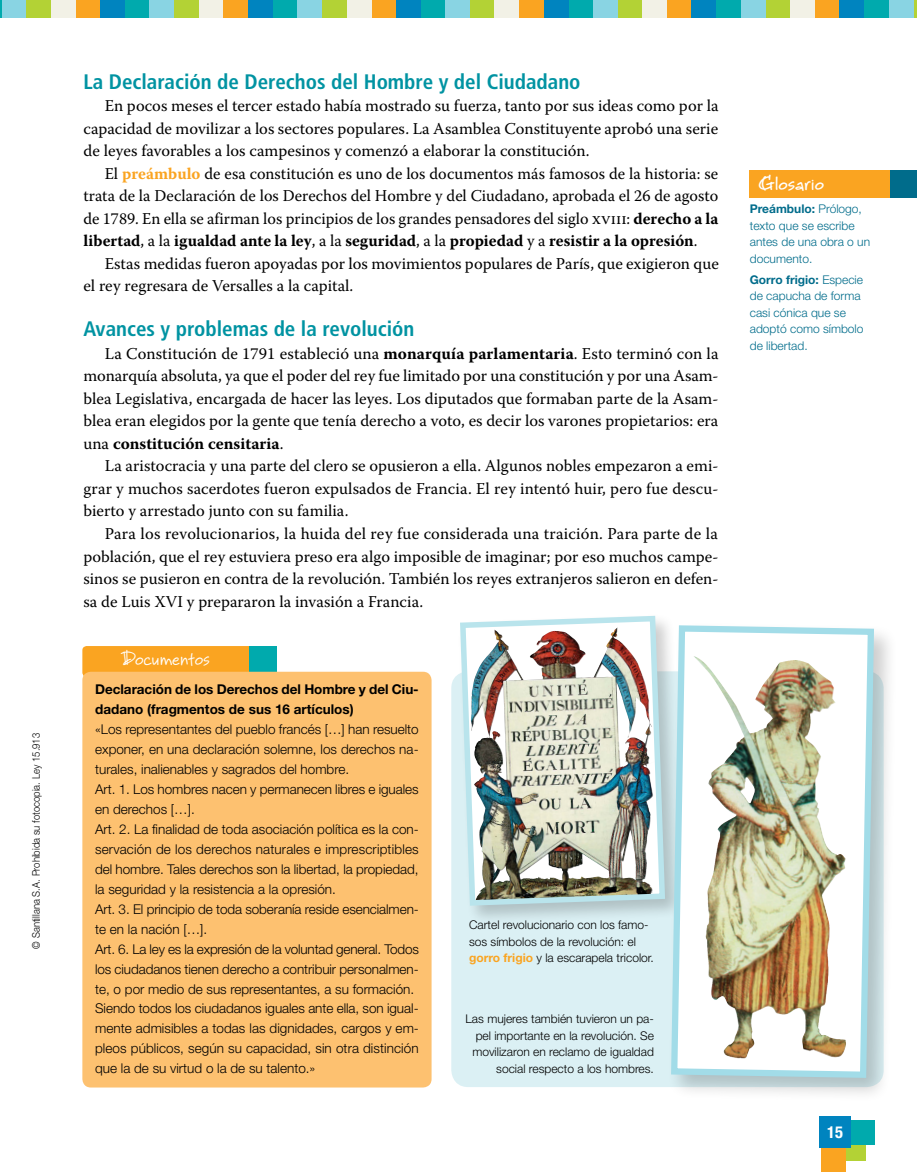
<style>
.page{position:relative;width:917px;height:1172px;background:#fff}
.page>*{position:absolute;margin:0;border:0;box-sizing:border-box;transform-origin:0 0}
._07__SUBTITULO{font:700 condensed 21px "Frutiger LT Std";color:#0093a2}
.txt{font:700 19.8px "Bruno JB Std";color:#fff}
.t1{font:19.5px "Bruno JB Std";color:#fff}
._05__TEXTO_CENTRAL{font:16.5px/22.5px "Warnock Pro";color:#000;text-align:justify}
.t2{font:700 condensed 16.5px "Helvetica Neue LT Std";color:#fff}
._15__TEXTO_CUADROS{font:300 13.5px/20px "Helvetica Neue LT Std";color:#000;text-align:justify}
._16__TITULO_CUADROS{font:700 13.5px/20px "Helvetica Neue LT Std";letter-spacing:-.005em;color:#000}
._06__EPIGRAFES{font:300 12px/16.5px "Helvetica Neue LT Std";color:#000}
._3__GLOSARIO_AZUL{font:300 12px/16.5px "Helvetica Neue LT Std";color:#006c8b}
.t3{font:300 10.5px "Helvetica Neue LT Std";color:#000;scale:.9 1}
.s1{font-weight:700;color:#faa421}
.s2{font-weight:700}
</style>
<div class="page">
<div style="left:174px;top:0;width:25px;height:18px;background:#b3d235"></div>
<div style="left:199px;top:0;width:24px;height:18px;background:#f2f1e6"></div>
<div style="left:125px;top:0;width:24px;height:18px;background:#00aaad"></div>
<div style="left:76px;top:0;width:24px;height:18px;background:#faa421"></div>
<div style="left:149px;top:0;width:25px;height:18px;background:#89d4e3"></div>
<div style="left:100px;top:0;width:25px;height:18px;background:#0084bf"></div>
<div style="left:470px;top:0;width:24px;height:18px;background:#b3d235"></div>
<div style="left:494px;top:0;width:25px;height:18px;background:#f2f1e6"></div>
<div style="left:420px;top:0;width:25px;height:18px;background:#00aaad"></div>
<div style="left:371px;top:0;width:25px;height:18px;background:#faa421"></div>
<div style="left:445px;top:0;width:25px;height:18px;background:#89d4e3"></div>
<div style="left:396px;top:0;width:24px;height:18px;background:#0084bf"></div>
<div style="left:765px;top:0;width:25px;height:18px;background:#b3d235"></div>
<div style="left:790px;top:0;width:24px;height:18px;background:#f2f1e6"></div>
<div style="left:716px;top:0;width:24px;height:18px;background:#00aaad"></div>
<div style="left:666px;top:0;width:25px;height:18px;background:#faa421"></div>
<div style="left:740px;top:0;width:25px;height:18px;background:#89d4e3"></div>
<div style="left:691px;top:0;width:25px;height:18px;background:#0084bf"></div>
<div style="left:322px;top:0;width:24px;height:18px;background:#b3d235"></div>
<div style="left:346px;top:0;width:25px;height:18px;background:#f2f1e6"></div>
<div style="left:272px;top:0;width:25px;height:18px;background:#00aaad"></div>
<div style="left:223px;top:0;width:25px;height:18px;background:#faa421"></div>
<div style="left:297px;top:0;width:25px;height:18px;background:#89d4e3"></div>
<div style="left:248px;top:0;width:24px;height:18px;background:#0084bf"></div>
<div style="left:617px;top:0;width:25px;height:18px;background:#b3d235"></div>
<div style="left:642px;top:0;width:25px;height:18px;background:#f2f1e6"></div>
<div style="left:568px;top:0;width:25px;height:18px;background:#00aaad"></div>
<div style="left:519px;top:0;width:24px;height:18px;background:#faa421"></div>
<div style="left:593px;top:0;width:24px;height:18px;background:#89d4e3"></div>
<div style="left:543px;top:0;width:25px;height:18px;background:#0084bf"></div>
<hr style="left:913px;top:0;width:3px;height:18px;background:#b3d235">
<div style="left:863px;top:0;width:25px;height:18px;background:#00aaad"></div>
<div style="left:814px;top:0;width:25px;height:18px;background:#faa421"></div>
<div style="left:888px;top:0;width:25px;height:18px;background:#89d4e3"></div>
<div style="left:839px;top:0;width:24px;height:18px;background:#0084bf"></div>
<div style="left:26px;top:0;width:25px;height:18px;background:#b3d235"></div>
<div style="left:51px;top:0;width:25px;height:18px;background:#f2f1e6"></div>
<div style="left:2px;top:0;width:24px;height:18px;background:#89d4e3"></div>
<div style="left:841px;top:1136px;width:24px;height:24px;background:#b3d235"></div>
<div style="left:850px;top:1120px;width:24px;height:24px;background:#00aaad"></div>
<div style="left:821px;top:1147px;width:25px;height:25px;background:#faa421"></div>
<div style="left:819px;top:1116px;width:31px;height:31px;background:#0084bf"></div>
<div style="left:451px;top:671px;width:432px;height:416px;background:#dbf0f4;border-radius:17px"></div>
<div style="left:457px;top:613px;width:227px;height:312px;background:#000;opacity:.2"></div>
<img style="left:457px;top:613px;width:210px;height:295px">
<div style="left:667px;top:621px;width:231px;height:481px;background:#000;opacity:.2"></div>
<img style="left:667px;top:622px;width:209px;height:459px">
<div style="left:749px;top:171px;width:167px;height:27px;background:#faa421"></div>
<div style="left:889px;top:171px;width:27px;height:27px;background:#006c8b"></div>
<div style="left:82px;top:646px;width:172px;height:31px;background:#faa421;border-radius:4px"></div>
<div style="left:250px;top:646px;width:27px;height:27px;background:#00aaad"></div>
<div style="left:82px;top:672px;width:349px;height:415px;background:#fdc170;border-radius:9px"></div>
<svg style="left:0;top:0;width:2px;height:18px"></svg>
<p class="t3" style="left:29px;top:948px;width:241px;rotate:-90deg">© Santillana S.A. Prohibida su fotocopia. Ley 15.913</p>
<p class="_07__SUBTITULO" style="left:83px;top:69px;width:498px">La Declaración de Derechos del Hombre y del Ciudadano</p>
<p class="_05__TEXTO_CENTRAL" style="left:83px;top:94px;width:636px;text-indent:21px">En pocos meses el tercer estado había mostrado su fuerza, tanto por sus ideas como por la capacidad de movilizar a los sectores populares. La Asamblea Constituyente aprobó una serie de leyes favorables a los campesinos y comenzó a elaborar la constitución.</p>
<p class="_05__TEXTO_CENTRAL" style="left:83px;top:162px;width:636px;text-indent:21px">El <span class="s1">preámbulo</span> de esa constitución es uno de los documentos más famosos de la historia: se trata de la Declaración de los Derechos del Hombre y del Ciudadano, aprobada el 26 de agosto de 1789. En ella se afirman los principios de los grandes pensadores del siglo xviii: <span class="s2">derecho a la libertad</span>, a la <span class="s2">igualdad ante la ley</span>, a la <span class="s2">seguridad</span>, a la <span class="s2">propiedad</span> y a <span class="s2">resistir a la opresión</span>.</p>
<p class="_05__TEXTO_CENTRAL" style="left:83px;top:252px;width:636px;text-indent:21px">Estas medidas fueron apoyadas por los movimientos populares de París, que exigieron que el rey regresara de Versalles a la capital.</p>
<p class="_07__SUBTITULO" style="left:83px;top:317px;width:332px">Avances y problemas de la revolución</p>
<p class="_05__TEXTO_CENTRAL" style="left:83px;top:342px;width:636px;text-indent:21px">La Constitución de 1791 estableció una <span class="s2">monarquía parlamentaria</span>. Esto terminó con la monarquía absoluta, ya que el poder del rey fue limitado por una constitución y por una Asam&shy;blea Legislativa, encargada de hacer las leyes. Los diputados que formaban parte de la Asam&shy;blea eran elegidos por la gente que tenía derecho a voto, es decir los varones propietarios: era una <span class="s2">constitución censitaria</span>.</p>
<p class="_05__TEXTO_CENTRAL" style="left:83px;top:454px;width:636px;text-indent:21px">La aristocracia y una parte del clero se opusieron a ella. Algunos nobles empezaron a emi&shy;grar y muchos sacerdotes fueron expulsados de Francia. El rey intentó huir, pero fue descu&shy;bierto y arrestado junto con su familia.</p>
<p class="_05__TEXTO_CENTRAL" style="left:83px;top:522px;width:636px;text-indent:21px">Para los revolucionarios, la huida del rey fue considerada una traición. Para parte de la población, que el rey estuviera preso era algo imposible de imaginar; por eso muchos campe&shy;sinos se pusieron en contra de la revolución. También los reyes extranjeros salieron en defen&shy;sa de Luis XVI y prepararon la invasión a Francia.</p>
<p class="t1" style="left:121px;top:646px;width:90px">Documentos</p>
<p class="_16__TITULO_CUADROS" style="left:95px;top:679px;width:325px">Declaración de los Derechos del Hombre y del Ciu&shy;dadano (fragmentos de sus 16 artículos)</p>
<p class="_15__TEXTO_CUADROS" style="left:95px;top:719px;width:325px">«Los representantes del pueblo francés […] han resuelto exponer, en una declaración solemne, los derechos na&shy;turales, inalienables y sagrados del hombre.</p>
<p class="_15__TEXTO_CUADROS" style="left:95px;top:779px;width:325px">Art. 1. Los hombres nacen y permanecen libres e iguales en derechos […].</p>
<p class="_15__TEXTO_CUADROS" style="left:95px;top:819px;width:325px">Art. 2. La finalidad de toda asociación política es la con&shy;servación de los derechos naturales e imprescriptibles del hombre. Tales derechos son la libertad, la propiedad, la seguridad y la resistencia a la opresión.</p>
<p class="_15__TEXTO_CUADROS" style="left:95px;top:898px;width:325px">Art. 3. El principio de toda soberanía reside esencialmen&shy;te en la nación […].</p>
<p class="_15__TEXTO_CUADROS" style="left:95px;top:938px;width:325px">Art. 6. La ley es la expresión de la voluntad general. Todos los ciudadanos tienen derecho a contribuir personalmen&shy;te, o por medio de sus representantes, a su formación.</p>
<p class="_15__TEXTO_CUADROS" style="left:95px;top:998px;width:325px">Siendo todos los ciudadanos iguales ante ella, son igual&shy;mente admisibles a todas las dignidades, cargos y em&shy;pleos públicos, según su capacidad, sin otra distinción que la de su virtud o la de su talento.»</p>
<p class="_06__EPIGRAFES" style="left:469px;top:916px;width:186px">Cartel revolucionario con los famo&shy;sos símbolos de la revolución: el <span class="s1">gorro frigio</span> y la escarapela tricolor.</p>
<p class="_06__EPIGRAFES" style="left:465px;top:1010px;width:190px;text-align:right">Las mujeres también tuvieron un pa&shy;pel importante en la revolución. Se movilizaron en reclamo de igualdad social respecto a los hombres.</p>
<p class="txt" style="left:758px;top:171px;width:67px">Glosario</p>
<p class="_3__GLOSARIO_AZUL" style="left:749px;top:201px;width:122px"><span class="s2">Preámbulo:</span> Prólogo, texto que se escribe antes de una obra o un documento.</p>
<p class="_3__GLOSARIO_AZUL" style="left:749px;top:271px;width:115px"><span class="s2">Gorro frigio:</span> Especie de capucha de forma casi cónica que se adoptó como símbolo de libertad.</p>
<p class="t2" style="left:826px;top:1122px;width:17px">15</p>
</div>
